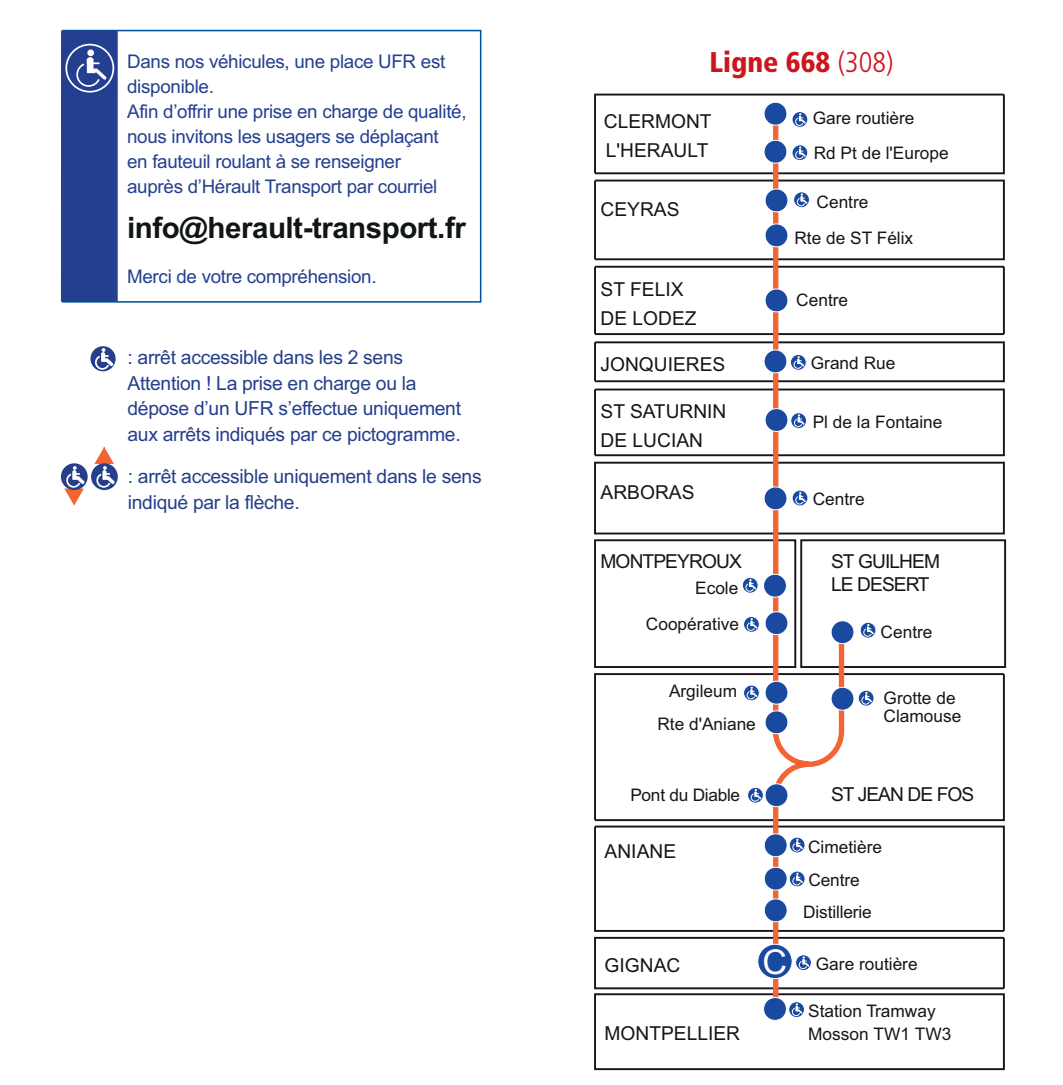
<style>
.page{position:relative;width:1063px;height:1085px;background:#fff}
.page>*{position:absolute;margin:0;border:0;box-sizing:border-box;transform-origin:0 0}
.t1{font:34.2px "Arial";color:#fff}
.t2{font:700 29.55px "Arial";letter-spacing:-.015em;color:#111516}
.t3{font:900 condensed 28.5px "Frutiger LT Std";color:#cd151d}
.t4{font:19.35px/25.8px "Arial";letter-spacing:-.015em;color:#253f8b}
.t5{font:19.2px/28.8px "Arial";color:#18151a}
.t6{font:19.2px/23.1px "Arial";letter-spacing:-.05em;color:#18151a}
.t7{font:18.75px/25px "Arial";letter-spacing:-.015em;color:#243f90}
.t8{font:17.25px/32.5px "Arial";color:#18151a}
.s1{font-weight:300}
</style>
<div class="page">
<div style="left:62px;top:30px;width:419px;height:272px;border:2px solid #01559f"></div>
<div style="left:61px;top:31px;width:57px;height:271px;background:#243f90"></div>
<svg style="left:65px;top:43px;width:50px;height:50px"></svg>
<svg style="left:61px;top:463px;width:27px;height:27px"></svg>
<svg style="left:64px;top:466px;width:24px;height:39px"></svg>
<div style="left:91px;top:463px;width:27px;height:27px;background:#253f8b;border-radius:50%"></div>
<svg style="left:94px;top:447px;width:24px;height:41px"></svg>
<svg style="left:90px;top:345px;width:26px;height:27px"></svg>
<div style="left:89px;top:344px;width:28px;height:29px;border:2px solid #fff;border-radius:50%"></div>
<svg style="left:94px;top:348px;width:22px;height:22px"></svg>
<svg style="left:594px;top:261px;width:412px;height:808px"></svg>
<div style="left:773px;top:117px;width:5px;height:614px;background:#f26431"></div>
<div style="left:773px;top:792px;width:5px;height:214px;background:#f26431"></div>
<div style="left:765px;top:288px;width:23px;height:24px;background:#1a4aa0;border:1px solid #fff;border-radius:50%"></div>
<div style="left:764px;top:349px;width:23px;height:24px;background:#1a4aa0;border:1px solid #fff;border-radius:50%"></div>
<div style="left:763px;top:996px;width:24px;height:24px;background:#1a4aa0;border:1px solid #fff;border-radius:50%"></div>
<svg style="left:594px;top:94px;width:411px;height:167px"></svg>
<hr style="left:594px;top:267px;width:2px;height:67px;background:#18151a">
<hr style="left:594px;top:342px;width:2px;height:39px;background:#18151a">
<div style="left:765px;top:408px;width:23px;height:24px;background:#1a4aa0;border:1px solid #fff;border-radius:50%"></div>
<div style="left:764px;top:486px;width:23px;height:24px;background:#1a4aa0;border:1px solid #fff;border-radius:50%"></div>
<hr style="left:594px;top:389px;width:2px;height:66px;background:#18151a">
<div style="left:763px;top:573px;width:24px;height:24px;background:#1a4aa0;border:1px solid #fff;border-radius:50%"></div>
<div style="left:765px;top:611px;width:23px;height:24px;background:#1a4aa0;border:1px solid #fff;border-radius:50%"></div>
<div style="left:764px;top:866px;width:24px;height:24px;background:#1a4aa0;border:1px solid #fff;border-radius:50%"></div>
<div style="left:764px;top:898px;width:24px;height:24px;background:#1a4aa0;border:1px solid #fff;border-radius:50%"></div>
<div style="left:764px;top:833px;width:24px;height:24px;background:#1a4aa0;border:1px solid #fff;border-radius:50%"></div>
<div style="left:757px;top:943px;width:36px;height:35px;background:#1a4aa0;border:1px solid #fff;border-radius:50%"></div>
<svg style="left:770px;top:626px;width:77px;height:176px"></svg>
<div style="left:831px;top:620px;width:23px;height:24px;background:#1a4aa0;border:1px solid #fff;border-radius:50%"></div>
<div style="left:831px;top:686px;width:23px;height:24px;background:#1a4aa0;border:1px solid #fff;border-radius:50%"></div>
<div style="left:765px;top:680px;width:23px;height:24px;background:#1a4aa0;border:1px solid #fff;border-radius:50%"></div>
<div style="left:765px;top:710px;width:23px;height:24px;background:#1a4aa0;border:1px solid #fff;border-radius:50%"></div>
<div style="left:765px;top:783px;width:23px;height:23px;background:#1a4aa0;border:1px solid #fff;border-radius:50%"></div>
<div style="left:743px;top:616px;width:17px;height:16px;border:1px solid #fff;border-radius:50%"></div>
<svg style="left:746px;top:618px;width:13px;height:13px"></svg>
<div style="left:743px;top:684px;width:17px;height:17px;border:1px solid #fff;border-radius:50%"></div>
<svg style="left:746px;top:686px;width:13px;height:13px"></svg>
<div style="left:788px;top:1001px;width:17px;height:16px;border:1px solid #fff;border-radius:50%"></div>
<svg style="left:791px;top:1003px;width:13px;height:13px"></svg>
<div style="left:795px;top:954px;width:17px;height:16px;border:1px solid #fff;border-radius:50%"></div>
<svg style="left:798px;top:956px;width:13px;height:13px"></svg>
<svg style="left:789px;top:870px;width:16px;height:16px"></svg>
<div style="left:789px;top:870px;width:17px;height:17px;border:1px solid #fff;border-radius:50%"></div>
<svg style="left:792px;top:872px;width:13px;height:13px"></svg>
<div style="left:789px;top:836px;width:17px;height:17px;border:1px solid #fff;border-radius:50%"></div>
<svg style="left:792px;top:838px;width:13px;height:13px"></svg>
<div style="left:747px;top:786px;width:17px;height:17px;border:1px solid #fff;border-radius:50%"></div>
<svg style="left:750px;top:788px;width:13px;height:14px"></svg>
<svg style="left:858px;top:690px;width:16px;height:16px"></svg>
<div style="left:858px;top:689px;width:17px;height:17px;border:1px solid #fff;border-radius:50%"></div>
<svg style="left:861px;top:691px;width:13px;height:14px"></svg>
<svg style="left:860px;top:622px;width:16px;height:16px"></svg>
<div style="left:860px;top:621px;width:16px;height:17px;border:1px solid #fff;border-radius:50%"></div>
<svg style="left:863px;top:624px;width:12px;height:13px"></svg>
<svg style="left:742px;top:577px;width:16px;height:16px"></svg>
<div style="left:742px;top:576px;width:17px;height:17px;border:1px solid #fff;border-radius:50%"></div>
<svg style="left:745px;top:579px;width:13px;height:13px"></svg>
<svg style="left:792px;top:490px;width:16px;height:16px"></svg>
<div style="left:792px;top:489px;width:16px;height:17px;border:1px solid #fff;border-radius:50%"></div>
<svg style="left:795px;top:491px;width:12px;height:14px"></svg>
<svg style="left:791px;top:412px;width:16px;height:16px"></svg>
<div style="left:790px;top:412px;width:17px;height:17px;border:1px solid #fff;border-radius:50%"></div>
<svg style="left:794px;top:414px;width:12px;height:13px"></svg>
<svg style="left:790px;top:354px;width:16px;height:16px"></svg>
<div style="left:790px;top:354px;width:17px;height:16px;border:1px solid #fff;border-radius:50%"></div>
<svg style="left:793px;top:356px;width:13px;height:13px"></svg>
<div style="left:793px;top:191px;width:17px;height:17px;border:1px solid #fff;border-radius:50%"></div>
<svg style="left:796px;top:193px;width:13px;height:13px"></svg>
<svg style="left:792px;top:145px;width:16px;height:16px"></svg>
<div style="left:792px;top:144px;width:16px;height:17px;border:1px solid #fff;border-radius:50%"></div>
<svg style="left:795px;top:146px;width:12px;height:13px"></svg>
<svg style="left:792px;top:111px;width:16px;height:16px"></svg>
<div style="left:792px;top:111px;width:16px;height:17px;border:1px solid #fff;border-radius:50%"></div>
<svg style="left:795px;top:113px;width:12px;height:13px"></svg>
<p class="t7" style="left:127px;top:49px;width:341px">Dans nos véhicules, une place UFR est disponible.<br>Afin d’offrir une prise en charge de qualité, nous invitons les usagers se déplaçant<br>en fauteuil roulant à se renseigner<br>auprès d’Hérault Transport par courriel</p>
<h2 class="t2" style="left:127px;top:208px;width:340px">info@herault-transport.fr</h2>
<p class="t7" style="left:127px;top:264px;width:251px">Merci de votre compréhension.</p>
<p class="t4" style="left:127px;top:344px;width:335px">: arrêt accessible dans les 2 sens Attention ! La prise en charge ou la dépose d’un UFR s’effectue uniquement aux arrêts indiqués par ce pictogramme.</p>
<p class="t4" style="left:128px;top:463px;width:355px">: arrêt accessible uniquement dans le sens indiqué par la flèche.</p>
<h3 class="t3" style="left:709px;top:45px;width:186px">Ligne 668 <span class="s1">(308)</span></h3>
<p class="t5" style="left:604px;top:107px;width:109px">CLERMONT<br>L'HERAULT</p>
<p class="t5" style="left:601px;top:194px;width:80px">CEYRAS</p>
<p class="t5" style="left:601px;top:275px;width:98px">ST FELIX<br>DE LODEZ</p>
<p class="t5" style="left:601px;top:350px;width:126px">JONQUIERES</p>
<p class="t5" style="left:601px;top:397px;width:127px">ST SATURNIN<br>DE LUCIAN</p>
<p class="t5" style="left:601px;top:478px;width:95px">ARBORAS</p>
<p class="t8" style="left:813px;top:101px;width:137px;line-height:34.3px">Gare routière<br>Rd Pt de l'Europe</p>
<p class="t8" style="left:817px;top:185px;width:53px">Centre</p>
<p class="t8" style="left:794px;top:221px;width:120px">Rte de ST Félix</p>
<p class="t8" style="left:796px;top:284px;width:53px">Centre</p>
<p class="t8" style="left:811px;top:346px;width:86px">Grand Rue</p>
<p class="t8" style="left:813px;top:405px;width:131px">Pl de la Fontaine</p>
<p class="t8" style="left:813px;top:482px;width:53px">Centre</p>
<p class="t6" style="left:601px;top:549px;width:143px">MONTPEYROUX</p>
<p class="t6" style="left:831px;top:549px;width:110px">ST GUILHEM<br>LE DESERT</p>
<p class="t8" style="left:646px;top:569px;width:95px;line-height:36.8px;text-align:right">Ecole<br>Coopérative</p>
<p class="t8" style="left:881px;top:615px;width:53px">Centre</p>
<p class="t8" style="left:657px;top:674px;width:100px;line-height:33.3px;text-align:center">Argileum<br>Rte d'Aniane</p>
<p class="t8" style="left:630px;top:778px;width:111px">Pont du Diable</p>
<p class="t5" style="left:605px;top:837px;width:73px">ANIANE</p>
<p class="t8" style="left:884px;top:688px;width:79px;line-height:18.6px">Grotte de<br>Clamouse</p>
<p class="t6" style="left:831px;top:783px;width:145px">ST JEAN DE FOS</p>
<p class="t8" style="left:803px;top:831px;width:80px">Cimetière<br>Centre<br>Distillerie</p>
<h1 class="t1" style="left:762px;top:939px;width:26px">C</h1>
<p class="t5" style="left:605px;top:950px;width:77px">GIGNAC</p>
<p class="t8" style="left:816px;top:947px;width:103px">Gare routière</p>
<p class="t5" style="left:605px;top:1019px;width:137px">MONTPELLIER</p>
<p class="t8" style="left:808px;top:999px;width:145px;line-height:23.1px">Station Tramway<br>Mosson TW1 TW3</p>
</div>
